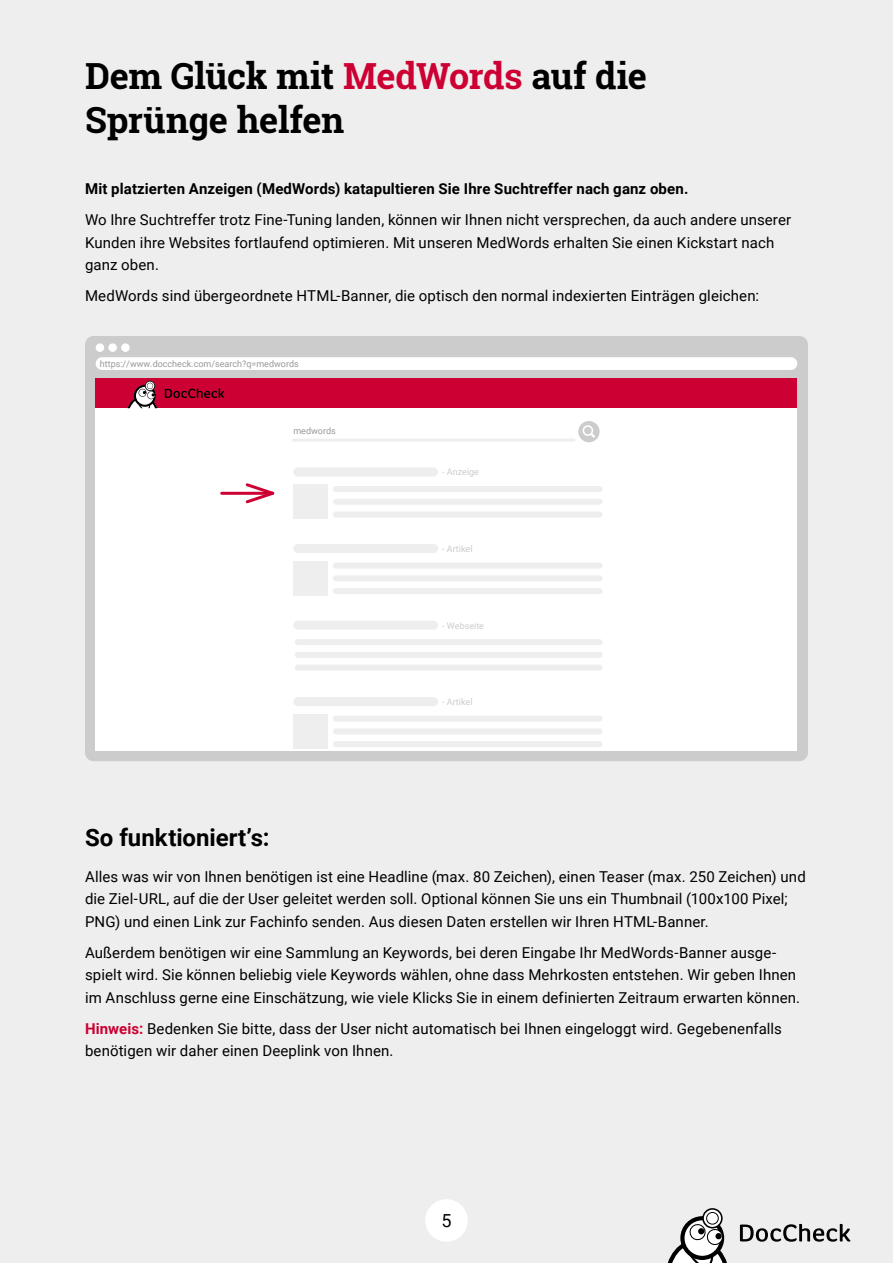
<style>
.page{position:relative;width:893px;height:1263px;background:#eee}
.page>*{position:absolute;margin:0;border:0;box-sizing:border-box;transform-origin:0 0}
.t1{font:700 36px/43.2px "Roboto Slab";letter-spacing:-.01em;color:#000}
.t2{font:700 24px "Roboto";color:#000}
.t3{font:18px "Roboto";color:#000}
.t4{font:15px/22.5px "Roboto";letter-spacing:.005em;color:#000}
.t5{font:700 15px "Roboto";letter-spacing:.01em;color:#000}
.t6{font:9px "Roboto";color:#999}
.t7{font:9px "Roboto";color:#ccc}
.s1{color:#c03}
.s2{font-weight:700;color:#c03}
</style>
<div class="page">
<svg style="left:740px;top:1224px;width:110px;height:18px"></svg>
<svg style="left:682px;top:1218px;width:40px;height:40px"></svg>
<div style="left:680px;top:1216px;width:44px;height:44px;border:4px solid #000;border-radius:50%"></div>
<svg style="left:703px;top:1209px;width:19px;height:19px"></svg>
<div style="left:702px;top:1208px;width:21px;height:20px;border:2px solid #000;border-radius:50%"></div>
<div style="left:707px;top:1212px;width:11px;height:12px;background:#fff;border-radius:50%"></div>
<div style="left:706px;top:1212px;width:13px;height:12px;border:1px solid #000;border-radius:50%"></div>
<svg style="left:667px;top:1224px;width:60px;height:39px"></svg>
<div style="left:85px;top:336px;width:723px;height:425px;background:#ccc;border-radius:9px"></div>
<div style="left:96px;top:378px;width:701px;height:372px;background:#fff"></div>
<div style="left:96px;top:343px;width:8px;height:9px;background:#fff;border-radius:50%"></div>
<div style="left:108px;top:343px;width:9px;height:9px;background:#fff;border-radius:50%"></div>
<div style="left:121px;top:343px;width:9px;height:9px;background:#fff;border-radius:50%"></div>
<div style="left:96px;top:357px;width:701px;height:13px;background:#fff;border-radius:6px"></div>
<div style="left:96px;top:378px;width:701px;height:30px;background:#c03"></div>
<svg style="left:165px;top:388px;width:59px;height:10px"></svg>
<svg style="left:128px;top:380px;width:29px;height:28px"></svg>
<hr style="left:222px;top:492px;width:51px;height:3px;background:#c03">
<svg style="left:243px;top:483px;width:32px;height:21px"></svg>
<svg style="left:578px;top:421px;width:22px;height:21px"></svg>
<hr style="left:293px;top:439px;width:281px;height:3px;background:#eee">
<div style="left:293px;top:485px;width:34px;height:34px;background:#eee"></div>
<div style="left:336px;top:486px;width:264px;height:6px;background:#eee"></div>
<div style="left:298px;top:467px;width:136px;height:9px;background:#eee"></div>
<div style="left:336px;top:511px;width:264px;height:6px;background:#eee"></div>
<div style="left:336px;top:499px;width:264px;height:6px;background:#eee"></div>
<div style="left:293px;top:561px;width:34px;height:34px;background:#eee"></div>
<div style="left:336px;top:563px;width:264px;height:6px;background:#eee"></div>
<div style="left:298px;top:544px;width:136px;height:9px;background:#eee"></div>
<div style="left:336px;top:588px;width:264px;height:6px;background:#eee"></div>
<div style="left:336px;top:575px;width:264px;height:6px;background:#eee"></div>
<div style="left:298px;top:639px;width:302px;height:6px;background:#eee"></div>
<div style="left:298px;top:621px;width:136px;height:9px;background:#eee"></div>
<div style="left:298px;top:665px;width:302px;height:6px;background:#eee"></div>
<div style="left:298px;top:652px;width:302px;height:6px;background:#eee"></div>
<div style="left:293px;top:714px;width:34px;height:34px;background:#eee"></div>
<div style="left:336px;top:716px;width:264px;height:6px;background:#eee"></div>
<div style="left:298px;top:697px;width:136px;height:9px;background:#eee"></div>
<div style="left:336px;top:741px;width:264px;height:6px;background:#eee"></div>
<div style="left:336px;top:728px;width:264px;height:6px;background:#eee"></div>
<div style="left:425px;top:1199px;width:43px;height:43px;background:#fff;border-radius:50%"></div>
<h1 class="t1" style="left:85px;top:54px;width:563px">Dem Glück mit <span class="s1">MedWords</span> auf die<br>Sprünge helfen</h1>
<p class="t5" style="left:85px;top:178px;width:605px">Mit platzierten Anzeigen (MedWords) katapultieren Sie Ihre Suchtreffer nach ganz oben.</p>
<p class="t4" style="left:85px;top:208px;width:708px">Wo Ihre Suchtreffer trotz Fine-Tuning landen, können wir Ihnen nicht versprechen, da auch andere unserer<br>Kunden ihre Websites fortlaufend optimieren. Mit unseren MedWords erhalten Sie einen Kickstart nach ganz oben.</p>
<p class="t4" style="left:85px;top:284px;width:676px">MedWords sind übergeordnete HTML-Banner, die optisch den normal indexierten Einträgen gleichen:</p>
<p class="t6" style="left:100px;top:357px;width:200px">https://www.doccheck.com/search?q=medwords</p>
<p class="t6" style="left:293px;top:425px;width:44px">medwords</p>
<p class="t7" style="left:442px;top:466px;width:38px">- Anzeige</p>
<p class="t7" style="left:442px;top:542px;width:32px">- Artikel</p>
<p class="t7" style="left:442px;top:619px;width:43px">- Webseite</p>
<p class="t7" style="left:442px;top:696px;width:32px">- Artikel</p>
<h2 class="t2" style="left:85px;top:821px;width:186px">So funktioniert’s:</h2>
<p class="t4" style="left:85px;top:864px;width:722px">Alles was wir von Ihnen benötigen ist eine Headline (max. 80 Zeichen), einen Teaser (max. 250 Zeichen) und die Ziel-URL, auf die der User geleitet werden soll. Optional können Sie uns ein Thumbnail (100x100 Pixel;<br>PNG) und einen Link zur Fachinfo senden. Aus diesen Daten erstellen wir Ihren HTML-Banner.</p>
<p class="t4" style="left:85px;top:940px;width:717px">Außerdem benötigen wir eine Sammlung an Keywords, bei deren Eingabe Ihr MedWords-Banner ausge&shy;spielt wird. Sie können beliebig viele Keywords wählen, ohne dass Mehrkosten entstehen. Wir geben Ihnen im Anschluss gerne eine Einschätzung, wie viele Klicks Sie in einem definierten Zeitraum erwarten können.</p>
<p class="t4" style="left:85px;top:1016px;width:698px"><span class="s2">Hinweis:</span> Bedenken Sie bitte, dass der User nicht automatisch bei Ihnen eingeloggt wird. Gegebenenfalls benötigen wir daher einen Deeplink von Ihnen.</p>
<p class="t3" style="left:441px;top:1208px;width:12px">5</p>
</div>
